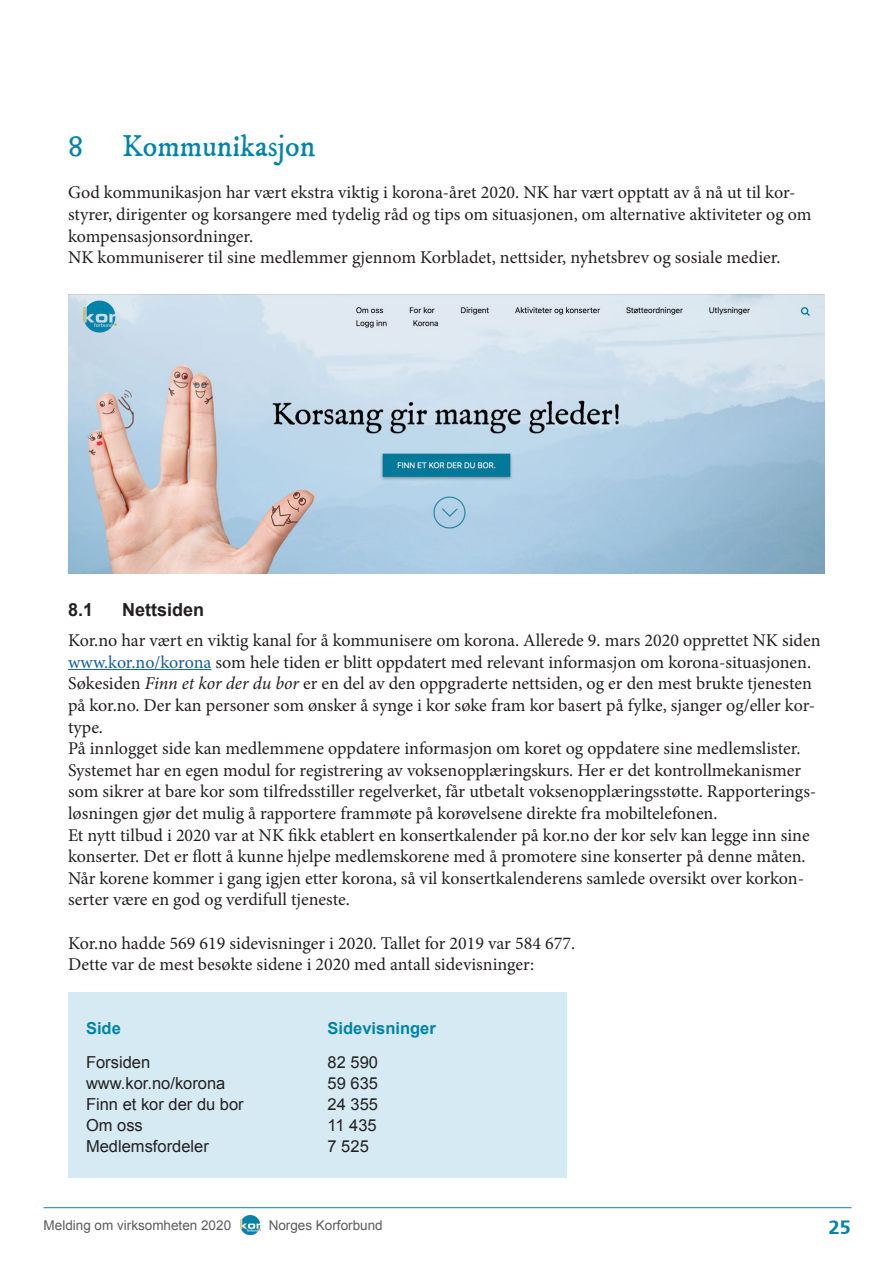
<style>
.page{position:relative;width:893px;height:1263px;background:#fff}
.page>*{position:absolute;margin:0;border:0;box-sizing:border-box;transform-origin:0 0}
.Rubrikk{font:30px "IM FELL DW Pica PRO Roman";color:#0083a9}
.t1{font:18px/21.6px "Minion Pro";color:#231f20}
.Overskrift_2{font:700 18px "Arial";color:#231f20}
.t2{font:18px "Charcoal CY";color:#0083a9}
.Brødtekst{font:16.5px "Arial";color:#231f20}
.Brødtekst-2{font:700 16.5px "Arial";color:#0083a9}
.t3{font:13.5px "Arial";color:#5c5c5f}
.s1{color:#175d9e}
.s2{font-style:italic}
</style>
<div class="page">
<div style="left:68px;top:992px;width:499px;height:186px;background:#d5eaf2"></div>
<hr style="left:68px;top:669px;width:143px;height:1px;background:#175d9e">
<img style="left:68px;top:294px;width:757px;height:279px">
<img style="left:240px;top:1215px;width:20px;height:19px">
<hr style="left:44px;top:1207px;width:807px;height:1px;background:#0083a9">
<p class="Rubrikk" style="left:68px;top:128px;width:16px">8</p>
<p class="Rubrikk" style="left:122px;top:128px;width:195px">Kommunikasjon</p>
<p class="t1" style="left:68px;top:182px;width:745px">God kommunikasjon har vært ekstra viktig i korona-året 2020. NK har vært opptatt av å nå ut til kor&shy;styrer, dirigenter og korsangere med tydelig råd og tips om situasjonen, om alternative aktiviteter og om kompensasjonsordninger.</p>
<p class="t1" style="left:68px;top:247px;width:714px">NK kommuniserer til sine medlemmer gjennom Korbladet, nettsider, nyhetsbrev og sosiale medier.</p>
<p class="Overskrift_2" style="left:68px;top:598px;width:27px">8.1</p>
<p class="Overskrift_2" style="left:122px;top:598px;width:84px">Nettsiden</p>
<p class="t1" style="left:68px;top:630px;width:754px">Kor.no har vært en viktig kanal for å kommunisere om korona. Allerede 9. mars 2020 opprettet NK siden <span class="s1">www.kor.no/korona</span> som hele tiden er blitt oppdatert med relevant informasjon om korona-situasjonen.</p>
<p class="t1" style="left:68px;top:673px;width:749px">Søkesiden <span class="s2">Finn et kor der du bor</span> er en del av den oppgraderte nettsiden, og er den mest brukte tjenesten på kor.no. Der kan personer som ønsker å synge i kor søke fram kor basert på fylke, sjanger og/eller kor&shy;type.</p>
<p class="t1" style="left:68px;top:738px;width:750px">På innlogget side kan medlemmene oppdatere informasjon om koret og oppdatere sine medlemslister.<br>Systemet har en egen modul for registrering av voksenopplæringskurs. Her er det kontrollmekanismer som sikrer at bare kor som tilfredsstiller regelverket, får utbetalt voksenopplæringsstøtte. Rapporterings&shy;løsningen gjør det mulig å rapportere frammøte på korøvelsene direkte fra mobiltelefonen.</p>
<p class="t1" style="left:68px;top:824px;width:743px">Et nytt tilbud i 2020 var at NK fikk etablert en konsertkalender på kor.no der kor selv kan legge inn sine konserter. Det er flott å kunne hjelpe medlemskorene med å promotere sine konserter på denne måten.<br>Når korene kommer i gang igjen etter korona, så vil konsertkalenderens samlede oversikt over korkon&shy;serter være en god og verdifull tjeneste.</p>
<p class="t1" style="left:68px;top:932px;width:509px">Kor.no hadde 569 619 sidevisninger i 2020. Tallet for 2019 var 584 677.</p>
<p class="t1" style="left:68px;top:954px;width:468px">Dette var de mest besøkte sidene i 2020 med antall sidevisninger:</p>
<p class="Brødtekst-2" style="left:86px;top:1018px;width:36px">Side</p>
<p class="Brødtekst-2" style="left:328px;top:1018px;width:110px">Sidevisninger</p>
<p class="Brødtekst" style="left:86px;top:1051px;width:66px">Forsiden</p>
<p class="Brødtekst" style="left:328px;top:1051px;width:52px">82 590</p>
<p class="Brødtekst" style="left:86px;top:1072px;width:141px">www.kor.no/korona</p>
<p class="Brødtekst" style="left:328px;top:1072px;width:52px">59 635</p>
<p class="Brødtekst" style="left:86px;top:1093px;width:159px">Finn et kor der du bor</p>
<p class="Brødtekst" style="left:328px;top:1093px;width:52px">24 355</p>
<p class="Brødtekst" style="left:86px;top:1114px;width:58px">Om oss</p>
<p class="Brødtekst" style="left:328px;top:1114px;width:51px">11 435</p>
<p class="Brødtekst" style="left:86px;top:1135px;width:124px">Medlemsfordeler</p>
<p class="Brødtekst" style="left:328px;top:1135px;width:43px">7 525</p>
<p class="t3" style="left:44px;top:1217px;width:189px">Melding om virksomheten 2020</p>
<p class="t3" style="left:269px;top:1217px;width:116px">Norges Korforbund</p>
<p class="t2" style="left:829px;top:1216px;width:23px">25</p>
</div>
